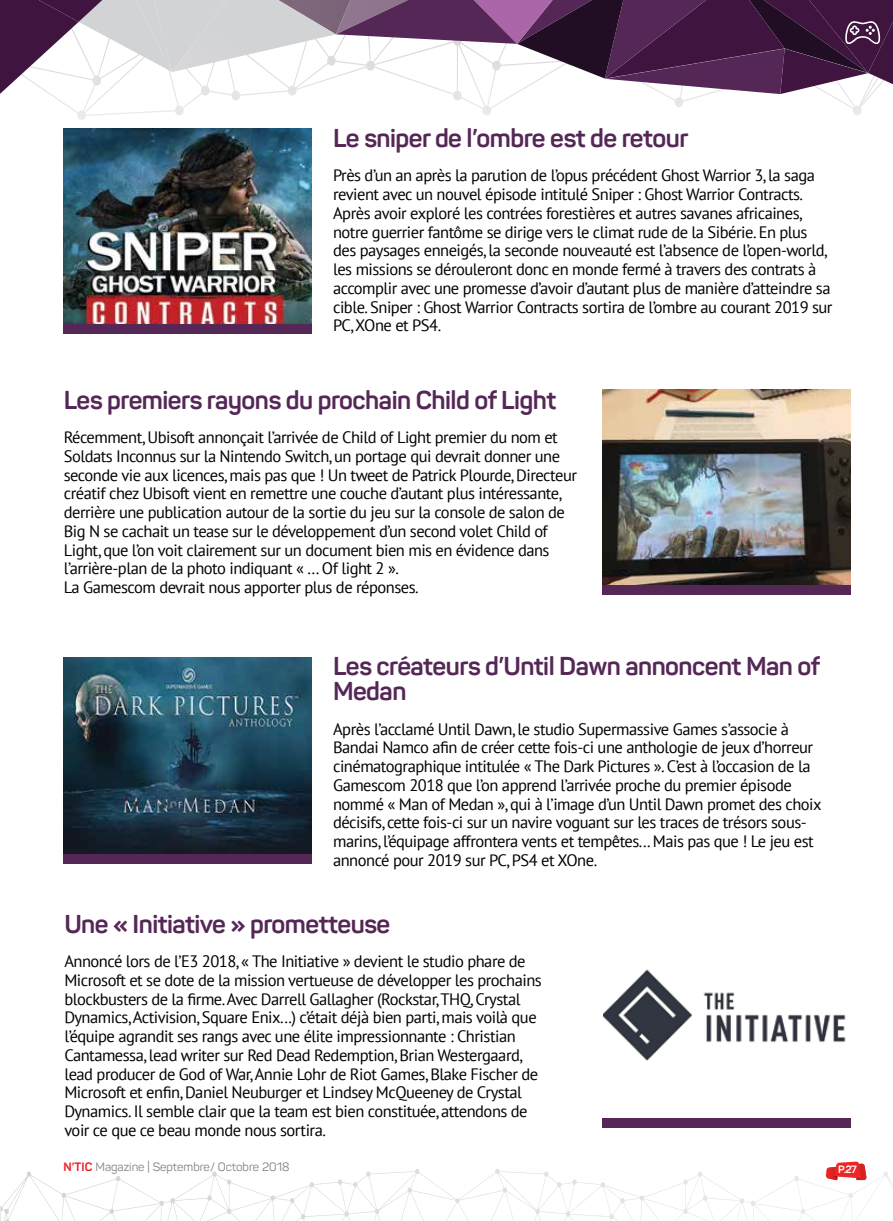
<style>
.page{position:relative;width:893px;height:1221px;background:#fff}
.page>*{position:absolute;margin:0;border:0;box-sizing:border-box;transform-origin:0 0}
.t1{font:700 25.5px/25.5px "Panton";letter-spacing:-.02em;color:#552756}
.t2{font:16.5px/18.8px "PT Sans";letter-spacing:-.03em;color:#000}
.t3{font:12px "Panton";color:#808285}
.t4{font:700 10.5px "Panton";color:#fff}
.s1{font-weight:700;color:#ed1c24}
</style>
<div class="page">
<svg style="left:826px;top:1161px;width:41px;height:19px"></svg>
<svg style="left:0;top:1169px;width:497px;height:51px"></svg>
<svg style="left:50px;top:94px;width:822px;height:26px"></svg>
<svg style="left:0;top:0;width:893px;height:94px"></svg>
<img style="left:64px;top:128px;width:248px;height:196px">
<div style="left:64px;top:324px;width:248px;height:9px;background:#552756"></div>
<img style="left:602px;top:389px;width:248px;height:196px">
<div style="left:602px;top:585px;width:248px;height:10px;background:#552756"></div>
<img style="left:64px;top:658px;width:248px;height:196px">
<div style="left:64px;top:854px;width:248px;height:9px;background:#552756"></div>
<img style="left:604px;top:969px;width:242px;height:92px">
<div style="left:602px;top:1118px;width:248px;height:9px;background:#552756"></div>
<h1 class="t1" style="left:333px;top:125px;width:357px">Le sniper de l’ombre est de retour</h1>
<p class="t2" style="left:333px;top:166px;width:501px">Près d’un an après la parution de l’opus précédent Ghost Warrior 3, la saga revient avec un nouvel épisode intitulé Sniper : Ghost Warrior Contracts.<br>Après avoir exploré les contrées forestières et autres savanes africaines, notre guerrier fantôme se dirige vers le climat rude de la Sibérie. En plus des paysages enneigés, la seconde nouveauté est l’absence de l’open-world, les missions se dérouleront donc en monde fermé à travers des contrats à accomplir avec une promesse d’avoir d’autant plus de manière d’atteindre sa cible. Sniper : Ghost Warrior Contracts sortira de l’ombre au courant 2019 sur PC, XOne et PS4.</p>
<h1 class="t1" style="left:64px;top:386px;width:494px">Les premiers rayons du prochain Child of Light</h1>
<p class="t2" style="left:64px;top:427px;width:515px">Récemment, Ubisoft annonçait l’arrivée de Child of Light premier du nom et Soldats Inconnus sur la Nintendo Switch, un portage qui devrait donner une seconde vie aux licences, mais pas que ! Un tweet de Patrick Plourde, Directeur créatif chez Ubisoft vient en remettre une couche d’autant plus intéressante, derrière une publication autour de la sortie du jeu sur la console de salon de Big N se cachait un tease sur le développement d’un second volet Child of Light, que l’on voit clairement sur un document bien mis en évidence dans l’arrière-plan de la photo indiquant « … Of light 2 ».<br>La Gamescom devrait nous apporter plus de réponses.</p>
<h1 class="t1" style="left:333px;top:652px;width:489px">Les créateurs d’Until Dawn annoncent Man of<br>Medan</h1>
<p class="t2" style="left:333px;top:719px;width:490px">Après l’acclamé Until Dawn, le studio Supermassive Games s’associe à Bandai Namco afin de créer cette fois-ci une anthologie de jeux d’horreur cinématographique intitulée « The Dark Pictures ». C’est à l’occasion de la Gamescom 2018 que l’on apprend l’arrivée proche du premier épisode nommé « Man of Medan », qui à l’image d’un Until Dawn promet des choix décisifs, cette fois-ci sur un navire voguant sur les traces de trésors sous&shy;marins, l’équipage affrontera vents et tempêtes... Mais pas que ! Le jeu est annoncé pour 2019 sur PC, PS4 et XOne.</p>
<h1 class="t1" style="left:64px;top:910px;width:327px">Une « Initiative » prometteuse</h1>
<p class="t2" style="left:64px;top:951px;width:479px">Annoncé lors de l’E3 2018, « The Initiative » devient le studio phare de Microsoft et se dote de la mission vertueuse de développer les prochains blockbusters de la firme. Avec Darrell Gallagher (Rockstar, THQ, Crystal Dynamics, Activision, Square Enix...) c’était déjà bien parti, mais voilà que l’équipe agrandit ses rangs avec une élite impressionnante : Christian Cantamessa, lead writer sur Red Dead Redemption, Brian Westergaard, lead producer de God of War, Annie Lohr de Riot Games, Blake Fischer de Microsoft et enfin, Daniel Neuburger et Lindsey McQueeney de Crystal Dynamics. Il semble clair que la team est bien constituée, attendons de voir ce que ce beau monde nous sortira.</p>
<p class="t3" style="left:63px;top:1159px;width:227px"><span class="s1">N’TIC</span> Magazine | Septembre/ Octobre 2018</p>
<p class="t4" style="left:838px;top:1163px;width:20px">P.27</p>
</div>
